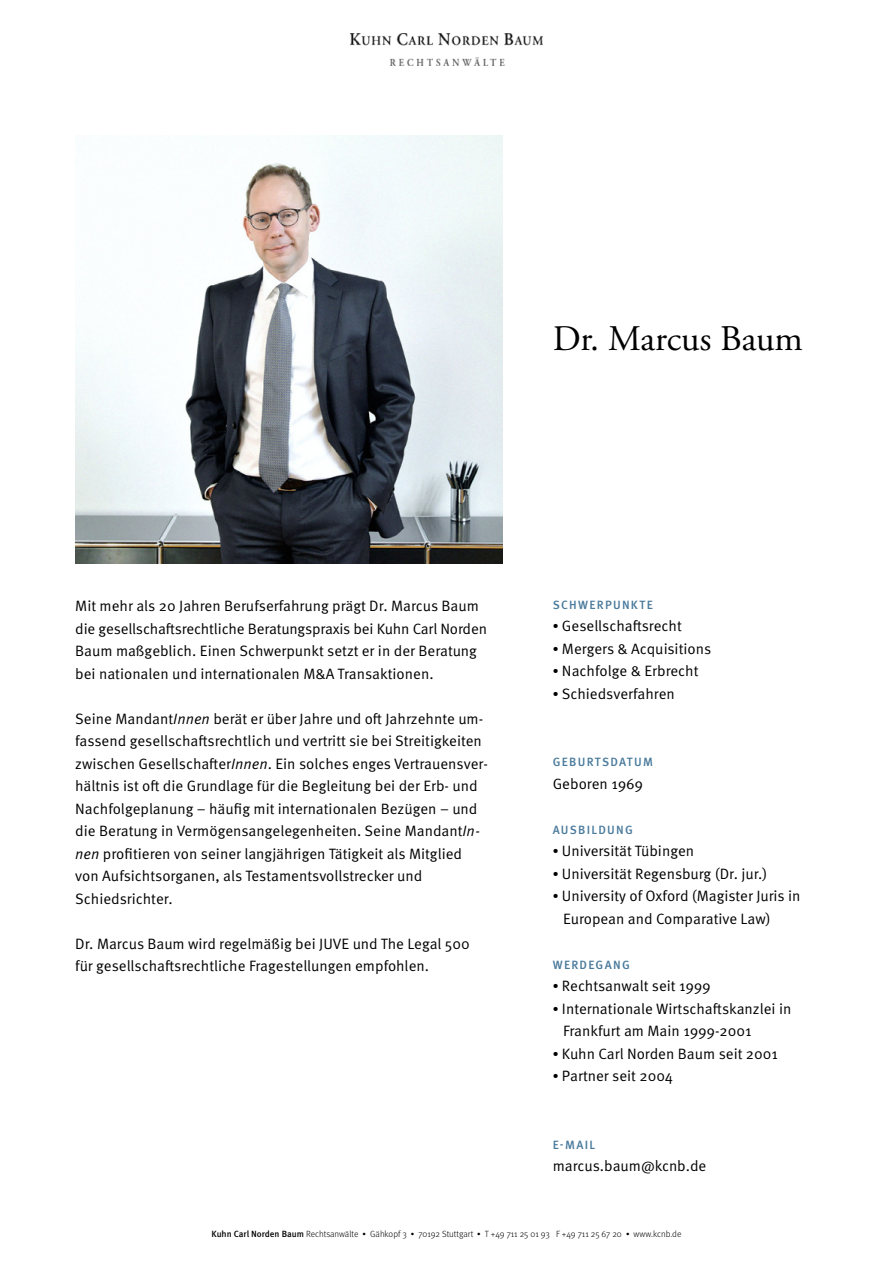
<style>
.page{position:relative;width:893px;height:1263px;background:#fff}
.page>*{position:absolute;margin:0;border:0;box-sizing:border-box;transform-origin:0 0}
.t1{font:36px "Adobe Garamond Pro";color:#000}
.t2{font:15px/22.5px "Meta Pro Norm";color:#000}
.t3{font:500 12px "Meta Pro";letter-spacing:.105em;color:#497a9c}
.t4{font:300 9px "Meta Pro";color:#000}
.s1{font-family:"Meta Pro Norm Ita"}
.s2{font-family:"Adobe Garamond Pro"}
.s3{font-weight:500}
.s4{font-family:"Adobe Garamond Pro";font-weight:400}
</style>
<div class="page">
<img style="left:75px;top:135px;width:428px;height:428px">
<img style="left:350px;top:34px;width:192px;height:31px">
<h1 class="t1" style="left:553px;top:317px;width:252px">Dr. Marcus Baum</h1>
<p class="t2" style="left:75px;top:594px;width:413px">Mit mehr als 20 Jahren Berufserfahrung prägt Dr. Marcus Baum die gesellschaftsrechtliche Beratungspraxis bei Kuhn Carl Norden Baum maßgeblich. Einen Schwerpunkt setzt er in der Beratung bei nationalen und internationalen M&amp;A Transaktionen.</p>
<p class="t2" style="left:75px;top:706px;width:414px">Seine Mandant<span class="s1">Innen</span> berät er über Jahre und oft Jahrzehnte um&shy;fassend gesellschaftsrechtlich und vertritt sie bei Streitigkeiten zwischen Gesellschafter<span class="s1">Innen</span>. Ein solches enges Vertrauensver&shy;hältnis ist oft die Grundlage für die Begleitung bei der Erb- und Nachfolgeplanung – häufig mit internationalen Bezügen – und die Beratung in Vermögensangelegenheiten. Seine Mandant<span class="s1">In&shy;nen</span> profitieren von seiner langjährigen Tätigkeit als Mitglied von Aufsichtsorganen, als Testamentsvollstrecker und Schiedsrichter.</p>
<p class="t2" style="left:75px;top:931px;width:396px">Dr. Marcus Baum wird regelmäßig bei JUVE und The Legal 500 für gesellschaftsrechtliche Fragestellungen empfohlen.</p>
<p class="t3" style="left:553px;top:595px;width:102px">SCHWERPUNKTE</p>
<p class="t2" style="left:553px;top:614px;width:131px"><span class="s2">•</span> Gesellschaftsrecht</p>
<p class="t2" style="left:553px;top:636px;width:160px"><span class="s2">•</span> Mergers &amp; Acquisitions</p>
<p class="t2" style="left:553px;top:659px;width:147px"><span class="s2">•</span> Nachfolge &amp; Erbrecht</p>
<p class="t2" style="left:553px;top:681px;width:124px"><span class="s2">•</span> Schiedsverfahren</p>
<p class="t3" style="left:553px;top:753px;width:102px">GEBURTSDATUM</p>
<p class="t2" style="left:553px;top:771px;width:92px">Geboren 1969</p>
<p class="t3" style="left:553px;top:820px;width:82px">AUSBILDUNG</p>
<p class="t2" style="left:553px;top:839px;width:143px"><span class="s2">•</span> Universität Tübingen</p>
<p class="t2" style="left:553px;top:861px;width:216px"><span class="s2">•</span> Universität Regensburg (Dr. jur.)</p>
<p class="t2" style="left:563px;top:884px;width:239px;text-indent:-10px"><span class="s2">•</span> University of Oxford (Magister Juris in<br>European and Comparative Law)</p>
<p class="t3" style="left:553px;top:955px;width:79px">WERDEGANG</p>
<p class="t2" style="left:553px;top:974px;width:160px"><span class="s2">•</span> Rechtsanwalt seit 1999</p>
<p class="t2" style="left:563px;top:996px;width:230px;text-indent:-10px"><span class="s2">•</span> Internationale Wirtschaftskanzlei in<br>Frankfurt am Main 1999-2001</p>
<p class="t2" style="left:553px;top:1041px;width:227px"><span class="s2">•</span> Kuhn Carl Norden Baum seit 2001</p>
<p class="t2" style="left:553px;top:1064px;width:122px"><span class="s2">•</span> Partner seit 2004</p>
<p class="t3" style="left:553px;top:1135px;width:44px">E-MAIL</p>
<p class="t2" style="left:553px;top:1154px;width:155px">marcus.baum@kcnb.de</p>
<p class="t4" style="left:212px;top:1227px;width:471px"><span class="s3">Kuhn Carl Norden Baum</span> Rechtsanwälte <span class="s4">•</span> Gähkopf 3 <span class="s4">•</span> 70192 Stuttgart <span class="s4">•</span> T +49 711 25 01 93 F +49 711 25 67 20 <span class="s4">•</span> www.kcnb.de</p>
</div>
